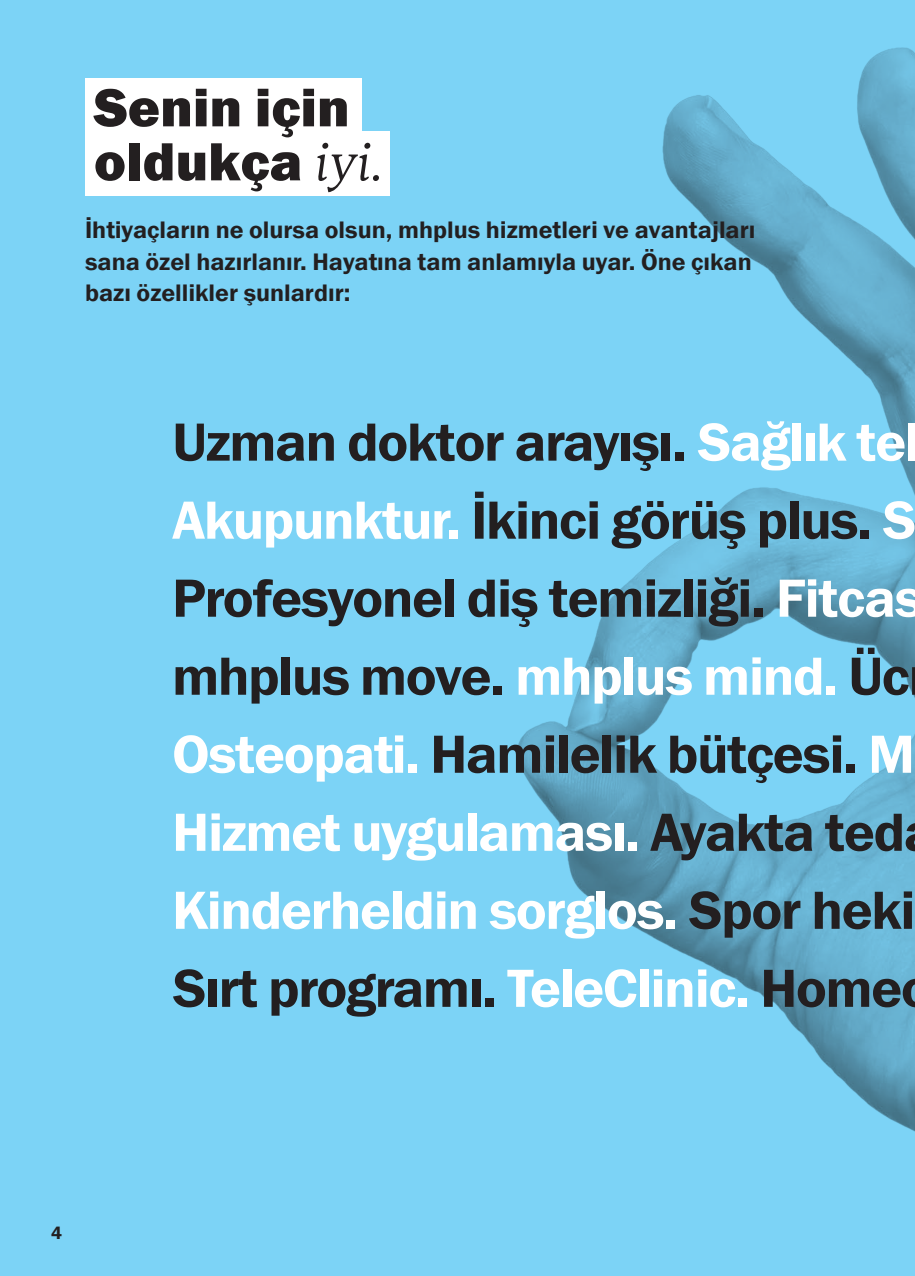
<style>
.page{position:relative;width:915px;height:1276px;background:#fff}
.page>*{position:absolute;margin:0;border:0;box-sizing:border-box;transform-origin:0 0}
.Suhead{font:600 54px/78px "Franklin Gothic ITC";letter-spacing:-.025em;color:#231f20}
.t1{font:800 54px/54px "Franklin Gothic ITC";color:#231f20}
.Suhead-2{font:600 24px/31.5px "Franklin Gothic ITC";color:#231f20}
.t2{font:600 18px "Franklin Gothic ITC";color:#231f20}
.s1{font-family:"Loretta";font-weight:300;font-style:italic}
.s2{color:#fff}
</style>
<div class="page">
<div style="left:0;top:0;width:914px;height:1276px;background:#7cd3f6"></div>
<img style="left:518px;top:47px;width:396px;height:1084px">
<div style="left:85px;top:131px;width:304px;height:65px;background:#fff"></div>
<div style="left:85px;top:78px;width:276px;height:59px;background:#fff"></div>
<p class="t1" style="left:94px;top:83px;width:291px">Senin için oldukça <span class="s1">iyi.</span></p>
<p class="Suhead-2" style="left:85px;top:215px;width:671px">İhtiyaçların ne olursa olsun, mhplus hizmetleri ve avantajları sana özel hazırlanır. Hayatına tam anlamıyla uyar. Öne çıkan bazı özellikler şunlardır:</p>
<p class="Suhead" style="left:172px;top:404px;width:751px">Uzman doktor arayışı. <span class="s2">Sağlık tel<br>Akupunktur.</span> İkinci görüş plus. <span class="s2">S<br></span>Profesyonel diş temizliği. <span class="s2">Fitcas </span>mhplus move. <span class="s2">mhplus mind.</span> Üc<br><span class="s2">Osteopati.</span> Hamilelik bütçesi. <span class="s2">M<br>Hizmet uygulaması.</span> Ayakta ted<br><span class="s2">Kinderheldin sorglos.</span> Spor heki<br>Sırt programı. <span class="s2">TeleClinic.</span> Home</p>
<p class="t2" style="left:51px;top:1222px;width:12px">4</p>
</div>
